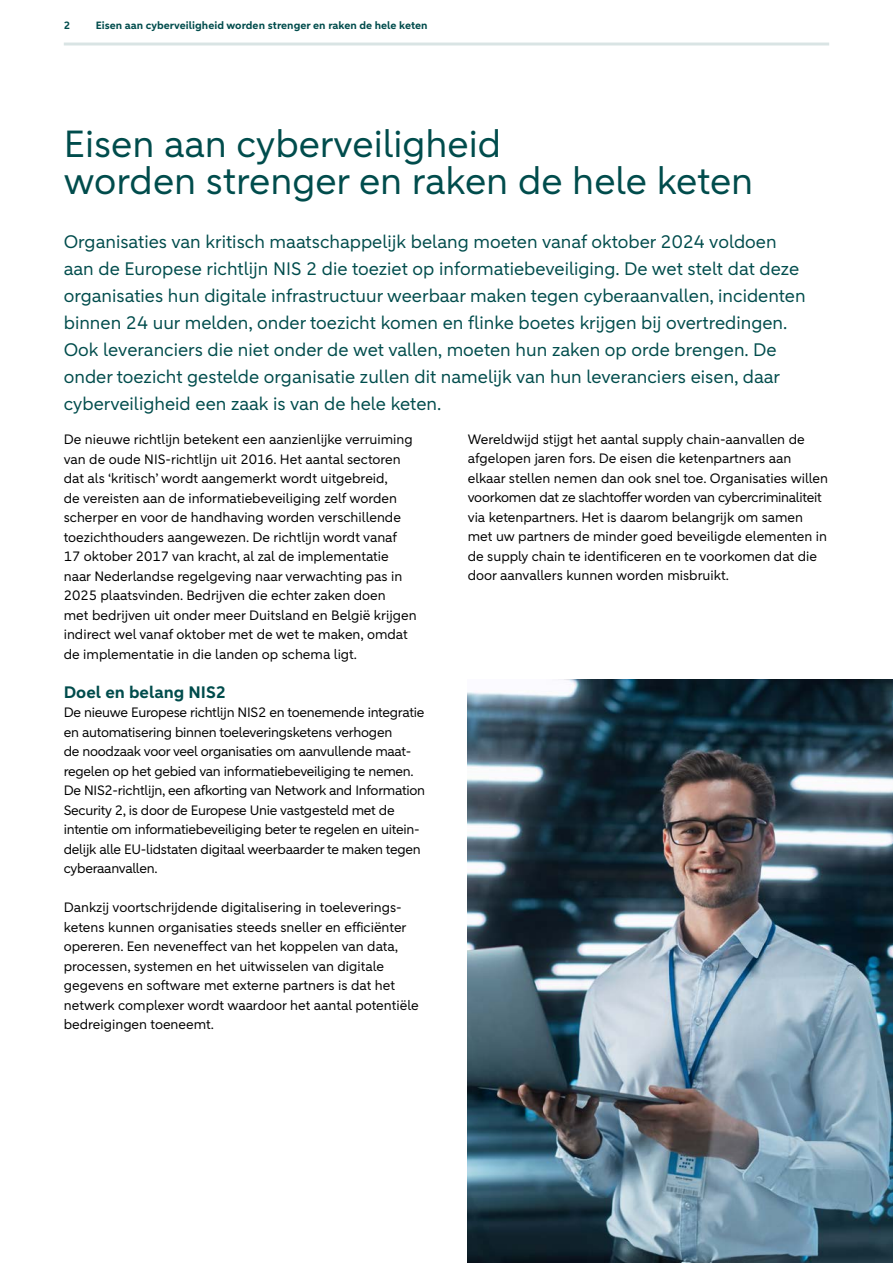
<style>
.page{position:relative;width:893px;height:1263px;background:#fff}
.page>*{position:absolute;margin:0;border:0;box-sizing:border-box;transform-origin:0 0}
.t1{font:37.5px/37.5px "ABNAMRO Sans";color:#004c4c}
.t2{font:18px/27px "ABNAMRO Sans";color:#004c4c}
.t3{font:700 16.5px "ABNAMRO Sans";color:#004c4c}
.t4{font:13.5px/19.5px "ABNAMRO Sans";color:#000}
.t5{font:13.5px/19.5px "ABNAMRO Sans";letter-spacing:-.02em;color:#000}
.t6{font:700 10.5px "ABNAMRO Sans";color:#004c4c}
</style>
<div class="page">
<img style="left:468px;top:680px;width:425px;height:583px">
<hr style="left:64px;top:43px;width:765px;height:3px;background:#004c4c">
<p class="t6" style="left:64px;top:19px;width:8px">2</p>
<p class="t6" style="left:96px;top:19px;width:333px">Eisen aan cyberveiligheid worden strenger en raken de hele keten</p>
<h1 class="t1" style="left:64px;top:126px;width:691px">Eisen aan cyberveiligheid<br>worden strenger en raken de hele keten</h1>
<p class="t2" style="left:64px;top:229px;width:743px">Organisaties van kritisch maatschappelijk belang moeten vanaf oktober 2024 voldoen aan de Europese richtlijn NIS 2 die toeziet op informatiebeveiliging. De wet stelt dat deze organisaties hun digitale infrastructuur weerbaar maken tegen cyberaanvallen, incidenten binnen 24 uur melden, onder toezicht komen en flinke boetes krijgen bij overtredingen.<br>Ook leveranciers die niet onder de wet vallen, moeten hun zaken op orde brengen. De onder toezicht gestelde organisatie zullen dit namelijk van hun leveranciers eisen, daar cyberveiligheid een zaak is van de hele keten.</p>
<p class="t4" style="left:64px;top:430px;width:354px">De nieuwe richtlijn betekent een aanzienlijke verruiming van de oude NIS-richtlijn uit 2016. Het aantal sectoren dat als ‘kritisch’ wordt aangemerkt wordt uitgebreid,<br>de vereisten aan de informatiebeveiliging zelf worden scherper en voor de handhaving worden verschillende toezichthouders aangewezen. De richtlijn wordt vanaf 17 oktober 2017 van kracht, al zal de implementatie naar Nederlandse regelgeving naar verwachting pas in 2025 plaatsvinden. Bedrijven die echter zaken doen<br>met bedrijven uit onder meer Duitsland en België krijgen indirect wel vanaf oktober met de wet te maken, omdat de implementatie in die landen op schema ligt.</p>
<p class="t3" style="left:64px;top:681px;width:164px">Doel en belang NIS2</p>
<p class="t5" style="left:64px;top:703px;width:363px">De nieuwe Europese richtlijn NIS2 en toenemende integratie en automatisering binnen toeleveringsketens verhogen<br>de noodzaak voor veel organisaties om aanvullende maat&shy;regelen op het gebied van informatiebeveiliging te nemen.<br>De NIS2-richtlijn, een afkorting van Network and Information Security 2, is door de Europese Unie vastgesteld met de intentie om informatiebeveiliging beter te regelen en uitein&shy;delijk alle EU-lidstaten digitaal weerbaarder te maken tegen cyberaanvallen.</p>
<p class="t4" style="left:64px;top:898px;width:356px">Dankzij voortschrijdende digitalisering in toeleverings&shy;ketens kunnen organisaties steeds sneller en efficiënter opereren. Een neveneffect van het koppelen van data, processen, systemen en het uitwisselen van digitale gegevens en software met externe partners is dat het netwerk complexer wordt waardoor het aantal potentiële bedreigingen toeneemt.</p>
<p class="t4" style="left:468px;top:430px;width:362px">Wereldwijd stijgt het aantal supply chain-aanvallen de afgelopen jaren fors. De eisen die ketenpartners aan elkaar stellen nemen dan ook snel toe. Organisaties willen voorkomen dat ze slachtoffer worden van cybercriminaliteit via ketenpartners. Het is daarom belangrijk om samen met uw partners de minder goed beveiligde elementen in de supply chain te identificeren en te voorkomen dat die door aanvallers kunnen worden misbruikt.</p>
</div>
